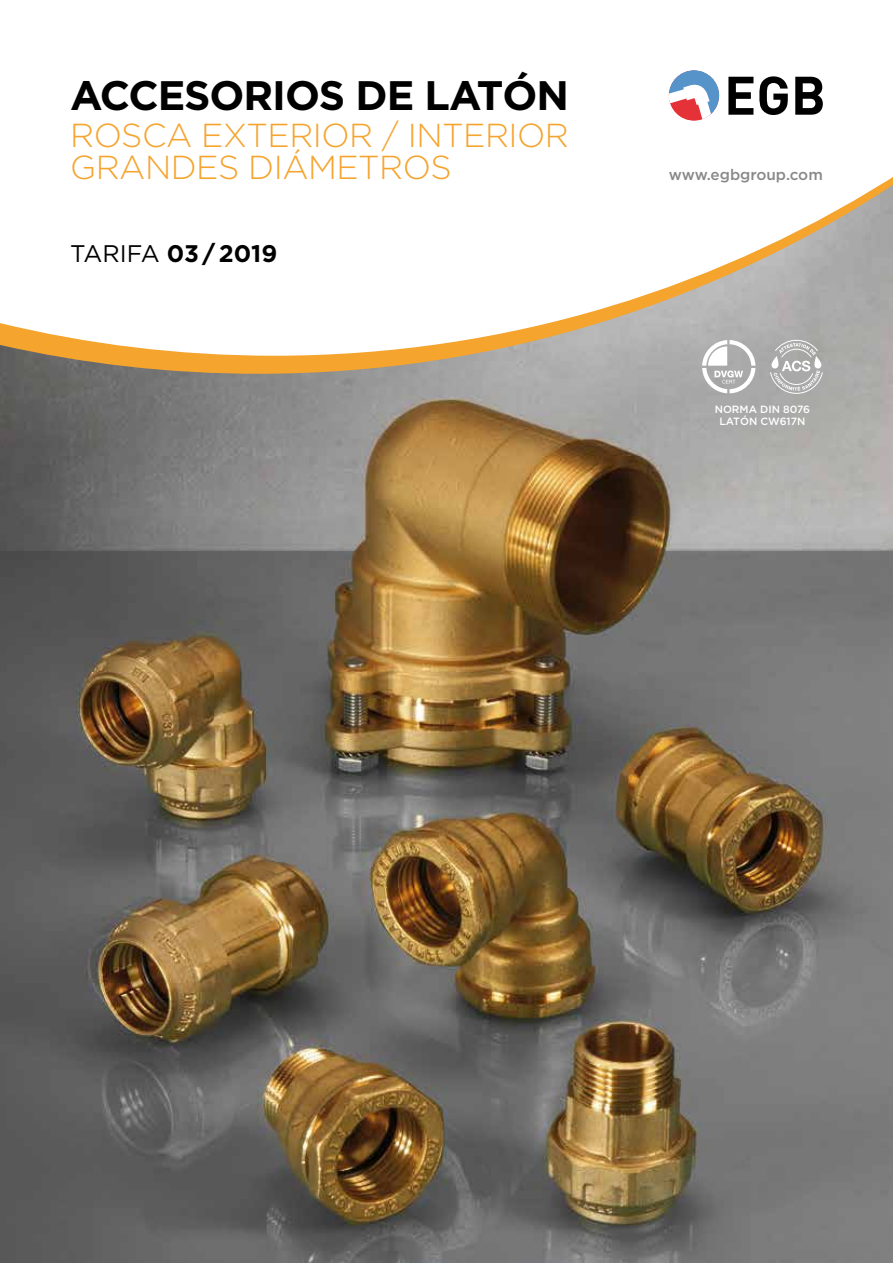
<style>
.page{position:relative;width:893px;height:1263px;background:#fff}
.page>*{position:absolute;margin:0;border:0;box-sizing:border-box;transform-origin:0 0}
.t1{font:700 41.1px "Gotham";letter-spacing:-.025em;color:#000}
.t2{font:300 33.3px/31.8px "Gotham";letter-spacing:-.015em;color:#f5a42e}
.t3{font:700 24px "Gotham";letter-spacing:-.005em;color:#000}
.t4{font:500 15.3px "Gotham";color:#87888a}
.t5{font:500 10.5px/12.5px "Gotham";color:#fff;text-align:center}
.s1{font-weight:400}
</style>
<div class="page">
<img style="left:0;top:374px;width:893px;height:889px">
<svg style="left:0;top:356px;width:893px;height:18px;background:#b89d74"></svg>
<svg style="left:0;top:76px;width:893px;height:280px"></svg>
<svg style="left:728px;top:77px;width:25px;height:38px"></svg>
<svg style="left:759px;top:76px;width:29px;height:39px"></svg>
<svg style="left:795px;top:77px;width:28px;height:38px"></svg>
<svg style="left:669px;top:70px;width:50px;height:50px"></svg>
<svg style="left:702px;top:340px;width:53px;height:53px"></svg>
<svg style="left:770px;top:340px;width:53px;height:54px;background:#bbbbba"></svg>
<p class="t1" style="left:70px;top:72px;width:500px">ACCESORIOS DE LATÓN</p>
<p class="t2" style="left:70px;top:119px;width:500px">ROSCA EXTERIOR / INTERIOR<br>GRANDES DIÁMETROS</p>
<p class="t3" style="left:70px;top:239px;width:209px"><span class="s1">TARIFA</span> 03/2019</p>
<p class="t4" style="left:669px;top:166px;width:156px">www.egbgroup.com</p>
<p class="t5" style="left:715px;top:403px;width:97px">NORMA DIN 8076<br>LATÓN CW617N</p>
</div>
